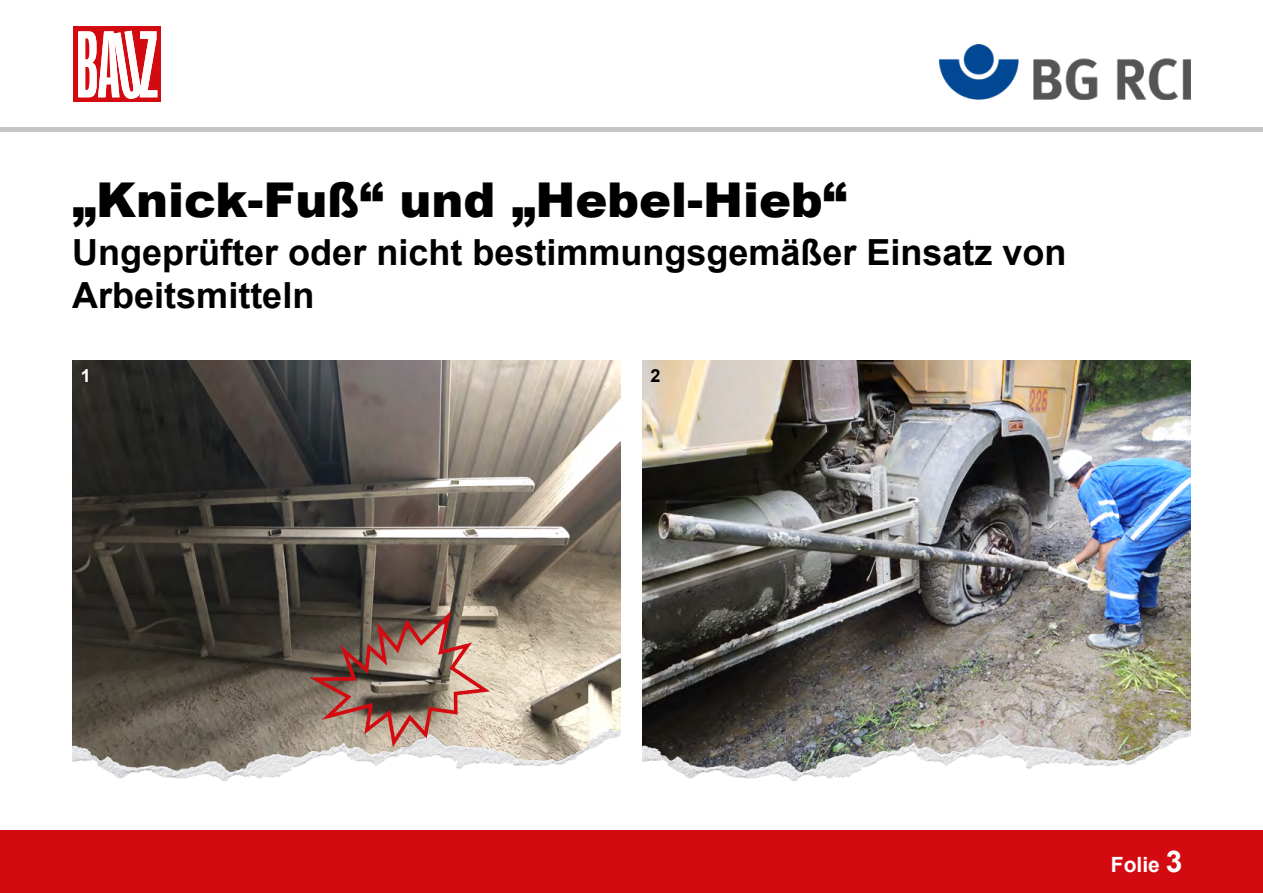
<style>
.page{position:relative;width:1263px;height:893px;background:#fff}
.page>*{position:absolute;margin:0;border:0;box-sizing:border-box;transform-origin:0 0}
.Seitennummerierung{font:900 48px "Arial";color:#000}
.Subheadline{font:700 36px/43.2px "Arial";color:#000}
.Seitennummerierung-2{font:700 21px "Arial";color:#fff}
.t1{font:700 18px "Arial";color:#fff}
.t2{font:700 18px "Arial";color:#000}
.s1{font-size:30px}
</style>
<div class="page">
<div style="left:73px;top:26px;width:88px;height:75px;background:#d40a11"></div>
<svg style="left:78px;top:31px;width:79px;height:68px"></svg>
<img style="left:940px;top:45px;width:251px;height:55px">
<img style="left:72px;top:360px;width:549px;height:307px">
<img style="left:642px;top:360px;width:549px;height:307px">
<hr style="left:0;top:128px;width:1263px;height:4px;background:#c5c6c6">
<div style="left:0;top:830px;width:1263px;height:63px;background:#d40a11"></div>
<img style="left:72px;top:667px;width:549px;height:114px">
<img style="left:642px;top:667px;width:549px;height:114px">
<svg style="left:302px;top:605px;width:193px;height:147px;background:#9b7f72"></svg>
<h1 class="Seitennummerierung" style="left:72px;top:165px;width:776px">„Knick-Fuß“ und „Hebel-Hieb“</h1>
<h2 class="Subheadline" style="left:72px;top:232px;width:996px">Ungeprüfter oder nicht bestimmungsgemäßer Einsatz von<br>Arbeitsmitteln</h2>
<p class="t1" style="left:81px;top:364px;width:12px">1</p>
<p class="t2" style="left:651px;top:364px;width:12px">2</p>
<h1 class="Seitennummerierung-2" style="left:1111px;top:850px;width:73px">Folie <span class="s1">3</span></h1>
</div>
